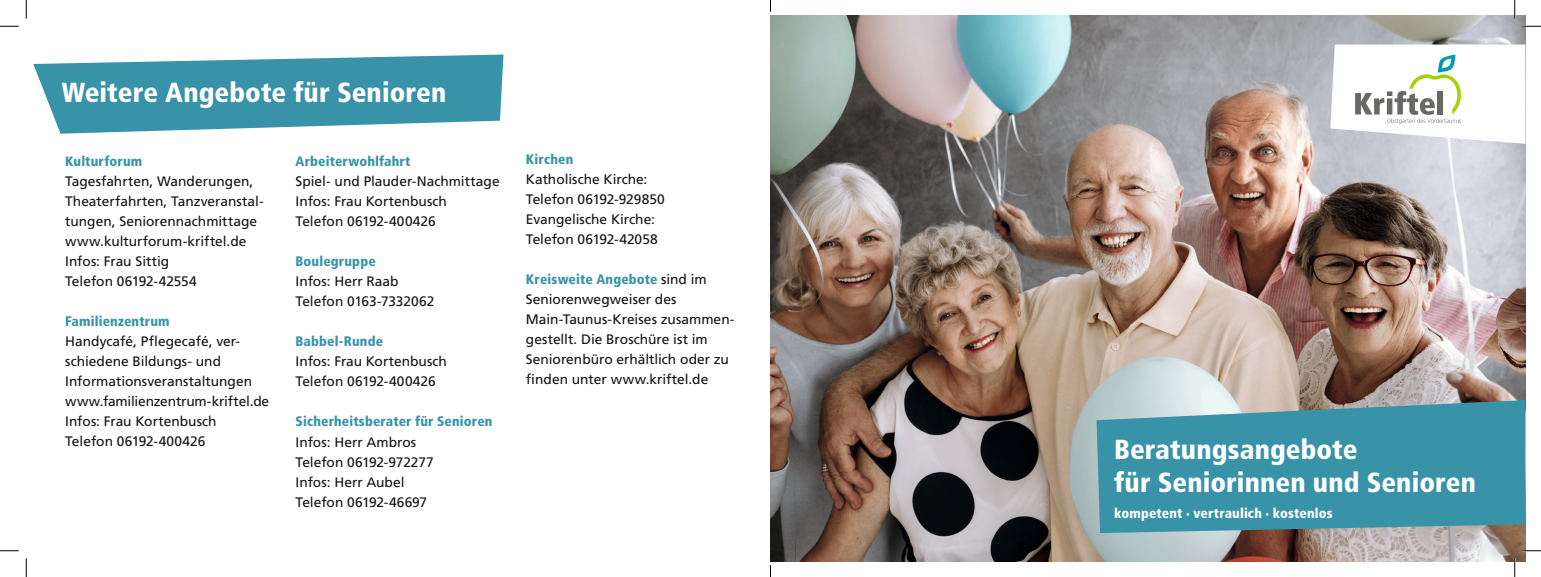
<style>
.page{position:relative;width:1541px;height:577px;background:#fff}
.page>*{position:absolute;margin:0;border:0;box-sizing:border-box;transform-origin:0 0}
.t1{font:900 condensed 27.5px/33px "Frutiger LT Std";color:#fff}
.t2{font:13.75px/20px "Frutiger LT Std";color:#131413}
.t3{font:900 condensed 13.75px "Frutiger LT Std";letter-spacing:.01em;color:#3893a9}
.t4{font:900 condensed 13.75px "Frutiger LT Std";letter-spacing:.01em;color:#fff}
.s1{font-weight:900;font-stretch:condensed;color:#3893a9}
.s2{font-size:7.5px}
</style>
<div class="page">
<img style="left:770px;top:16px;width:755px;height:545px">
<svg style="left:1096px;top:400px;width:429px;height:133px;background:#4697aa"></svg>
<svg style="left:33px;top:55px;width:470px;height:79px;fill:#3893a9"></svg>
<svg style="left:1330px;top:45px;width:195px;height:99px"></svg>
<svg style="left:0;top:25px;width:19px;height:2px"></svg>
<svg style="left:1522px;top:25px;width:19px;height:2px"></svg>
<svg style="left:0;top:550px;width:19px;height:1px"></svg>
<svg style="left:1522px;top:550px;width:19px;height:1px"></svg>
<svg style="left:25px;top:0;width:2px;height:19px"></svg>
<svg style="left:25px;top:558px;width:2px;height:19px"></svg>
<svg style="left:1514px;top:0;width:1px;height:19px"></svg>
<svg style="left:1514px;top:558px;width:1px;height:19px"></svg>
<h1 class="t1" style="left:62px;top:76px;width:386px">Weitere Angebote für Senioren</h1>
<p class="t3" style="left:65px;top:153px;width:79px">Kulturforum</p>
<p class="t2" style="left:65px;top:172px;width:200px">Tagesfahrten, Wanderungen,<br>Theaterfahrten, Tanzveranstal&shy;tungen, Seniorennachmittage www.kulturforum-kriftel.de<br>Infos: Frau Sittig<br>Telefon 06192-42554</p>
<p class="t3" style="left:65px;top:313px;width:106px">Familienzentrum</p>
<p class="t2" style="left:65px;top:332px;width:206px">Handycafé, Pflegecafé, ver&shy;schiedene Bildungs- und<br>Informationsveranstaltungen www.familienzentrum-kriftel.de<br>Infos: Frau Kortenbusch<br>Telefon 06192-400426</p>
<p class="t3" style="left:526px;top:151px;width:49px">Kirchen</p>
<p class="t2" style="left:526px;top:169px;width:140px">Katholische Kirche:<br>Telefon 06192-929850<br>Evangelische Kirche:<br>Telefon 06192-42058</p>
<p class="t2" style="left:526px;top:269px;width:210px"><span class="s1">Kreisweite Angebote</span> sind im<br>Seniorenwegweiser des<br>Main-Taunus-Kreises zusammen&shy;gestellt. Die Broschüre ist im<br>Seniorenbüro erhältlich oder zu finden unter www.kriftel.de</p>
<p class="t3" style="left:296px;top:153px;width:116px">Arbeiterwohlfahrt</p>
<p class="t2" style="left:296px;top:172px;width:206px">Spiel- und Plauder-Nachmittage<br>Infos: Frau Kortenbusch<br>Telefon 06192-400426</p>
<p class="t3" style="left:296px;top:253px;width:82px">Boulegruppe</p>
<p class="t2" style="left:296px;top:272px;width:140px">Infos: Herr Raab<br>Telefon 0163-7332062</p>
<p class="t3" style="left:296px;top:333px;width:89px">Babbel-Runde</p>
<p class="t2" style="left:296px;top:352px;width:153px">Infos: Frau Kortenbusch<br>Telefon 06192-400426</p>
<p class="t3" style="left:296px;top:413px;width:198px">Sicherheitsberater für Senioren</p>
<p class="t2" style="left:296px;top:432px;width:140px">Infos: Herr Ambros<br>Telefon 06192-972277<br>Infos: Herr Aubel<br>Telefon 06192-46697</p>
<h1 class="t1" style="left:1114px;top:432px;width:363px">Beratungsangebote<br>für Seniorinnen und Senioren</h1>
<p class="t4" style="left:1114px;top:505px;width:220px">kompetent <span class="s2">•</span> vertraulich <span class="s2">•</span> kostenlos</p>
</div>
